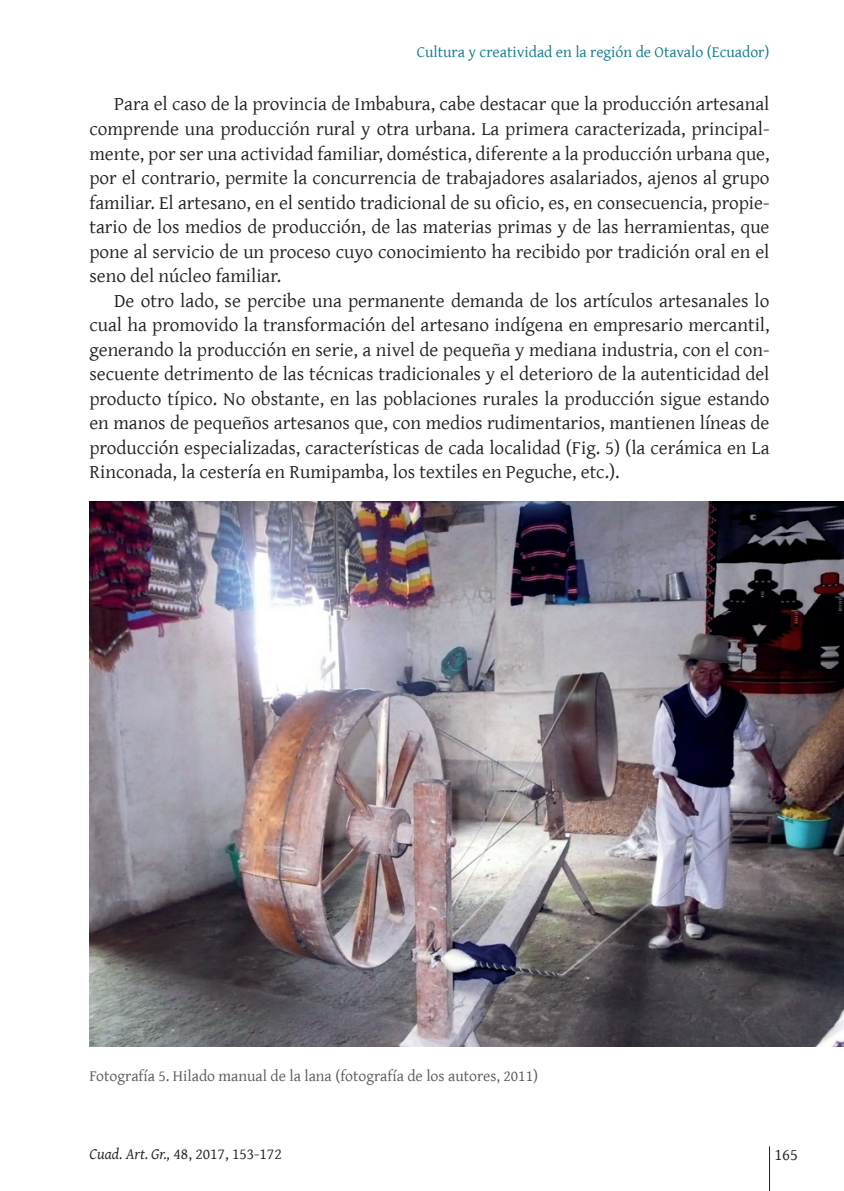
<style>
.page{position:relative;width:844px;height:1191px;background:#fff}
.page>*{position:absolute;margin:0;border:0;box-sizing:border-box;transform-origin:0 0}
.t1{font:19.25px/24.5px "Gentium Plus";color:#231f20;text-align:justify}
.t2{font:16.62px "Gentium Plus";color:#231f20}
.t3{font:15.75px "Gentium Plus";color:#57585a}
.t4{font:15.75px "Gentium Plus";color:#0d788c}
.t5{font:15.75px "Gentium Plus";color:#231f20}
.s1{font-style:italic}
</style>
<div class="page">
<hr style="left:769px;top:1146px;width:1px;height:45px;background:#231f20">
<img style="left:90px;top:502px;width:753px;height:544px">
<p class="t4" style="left:416px;top:37px;width:354px">Cultura y creatividad en la región de Otavalo (Ecuador)</p>
<p class="t1" style="left:89px;top:90px;width:681px;text-indent:25px">Para el caso de la provincia de Imbabura, cabe destacar que la producción artesanal comprende una producción rural y otra urbana. La primera caracterizada, principal&shy;mente, por ser una actividad familiar, doméstica, diferente a la producción urbana que, por el contrario, permite la concurrencia de trabajadores asalariados, ajenos al grupo familiar. El artesano, en el sentido tradicional de su oficio, es, en consecuencia, propie&shy;tario de los medios de producción, de las materias primas y de las herramientas, que pone al servicio de un proceso cuyo conocimiento ha recibido por tradición oral en el seno del núcleo familiar.</p>
<p class="t1" style="left:89px;top:286px;width:681px;text-indent:25px">De otro lado, se percibe una permanente demanda de los artículos artesanales lo cual ha promovido la transformación del artesano indígena en empresario mercantil, generando la producción en serie, a nivel de pequeña y mediana industria, con el con&shy;secuente detrimento de las técnicas tradicionales y el deterioro de la autenticidad del producto típico. No obstante, en las poblaciones rurales la producción sigue estando en manos de pequeños artesanos que, con medios rudimentarios, mantienen líneas de producción especializadas, características de cada localidad (Fig. 5) (la cerámica en La Rinconada, la cestería en Rumipamba, los textiles en Peguche, etc.).</p>
<p class="t3" style="left:89px;top:1061px;width:450px">Fotografía 5. Hilado manual de la lana (fotografía de los autores, 2011)</p>
<p class="t5" style="left:89px;top:1138px;width:194px"><span class="s1">Cuad. Art. Gr.,</span> 48, 2017, 153-172</p>
<p class="t2" style="left:774px;top:1138px;width:25px">165</p>
</div>
